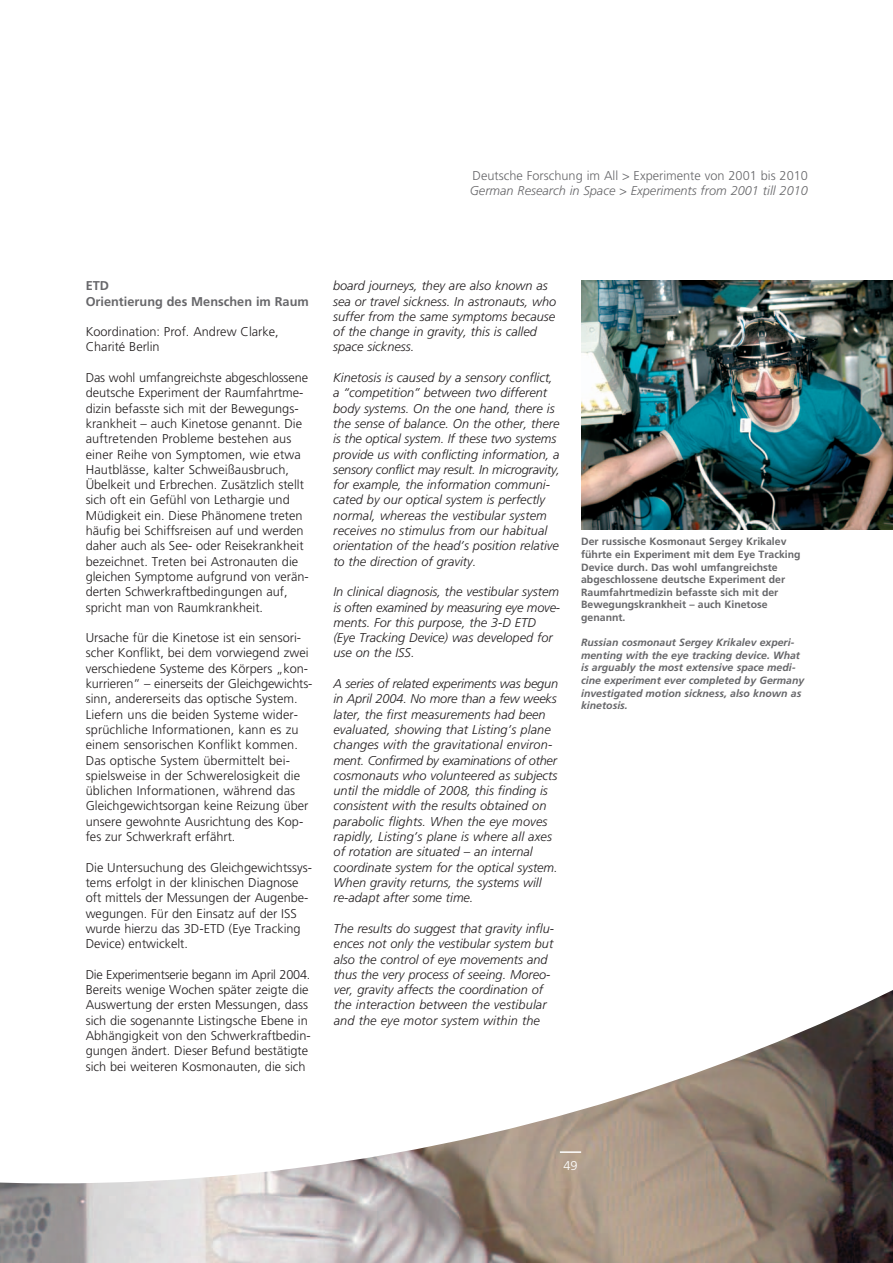
<style>
.page{position:relative;width:893px;height:1263px;background:#fff}
.page>*{position:absolute;margin:0;border:0;box-sizing:border-box;transform-origin:0 0}
.t1{font:italic 300 12.75px/15.3px "Frutiger LT Std";color:#231f20}
.t2{font:300 12.75px/15.3px "Frutiger LT Std";color:#231f20}
.t3{font:italic 300 12.75px "Frutiger LT Std";color:#67676a}
.t4{font:300 12.75px "Frutiger LT Std";color:#67676a}
.t5{font:700 12.75px/15.3px "Frutiger LT Std";color:#67676a}
.t6{font:300 12.75px "Frutiger LT Std";color:#fff}
.t7{font:700 10.5px/12.6px "Frutiger LT Std";color:#67676a}
.t8{font:italic 700 10.5px/12.6px "Frutiger LT Std";color:#67676a}
</style>
<div class="page">
<img style="left:0;top:1183px;width:893px;height:80px">
<svg style="left:0;top:990px;width:893px;height:193px"></svg>
<img style="left:581px;top:281px;width:312px;height:248px">
<hr style="left:560px;top:1151px;width:21px;height:2px;background:#fff">
<p class="t4" style="left:473px;top:168px;width:337px">Deutsche Forschung im All &gt; Experimente von 2001 bis 2010</p>
<p class="t3" style="left:470px;top:183px;width:340px">German Research in Space &gt; Experiments from 2001 till 2010</p>
<p class="t5" style="left:86px;top:278px;width:225px">ETD<br>Orientierung des Menschen im Raum</p>
<p class="t2" style="left:86px;top:324px;width:195px">Koordination: Prof. Andrew Clarke,<br>Charité Berlin</p>
<p class="t2" style="left:86px;top:370px;width:225px">Das wohl umfangreichste abgeschlossene deutsche Experiment der Raumfahrtme&shy;dizin befasste sich mit der Bewegungs&shy;krankheit – auch Kinetose genannt. Die auftretenden Probleme bestehen aus einer Reihe von Symptomen, wie etwa Hautblässe, kalter Schweißausbruch, Übelkeit und Erbrechen. Zusätzlich stellt sich oft ein Gefühl von Lethargie und<br>M üdigkeit ein. Diese Phänomene treten häufig bei Schiffsreisen auf und werden daher auch als See- oder Reisekrankheit bezeichnet. Treten bei Astronauten die gleichen Symptome aufgrund von verän&shy;derten Schwerkraftbedingungen auf, spricht man von Raumkrankheit.</p>
<p class="t2" style="left:86px;top:630px;width:227px">Ursache für die Kinetose ist ein sensori&shy;scher Konflikt, bei dem vorwiegend zwei verschiedene Systeme des Körpers „kon&shy;kurrieren” – einerseits der Gleichgewichts&shy;sinn, andererseits das optische System.<br>Liefern uns die beiden Systeme wider&shy;sprüchliche Informationen, kann es zu einem sensorischen Konflikt kommen.<br>Das optische System übermittelt bei&shy;spielsweise in der Schwerelosigkeit die üblichen Informationen, während das Gleichgewichtsorgan keine Reizung über unsere gewohnte Ausrichtung des Kop&shy;fes zur Schwerkraft erfährt.</p>
<p class="t2" style="left:86px;top:860px;width:228px">Die Untersuchung des Gleichgewichtssys&shy;tems erfolgt in der klinischen Diagnose oft mittels der Messungen der Augenbe&shy;wegungen. Für den Einsatz auf der ISS wurde hierzu das 3D-ETD (Eye Tracking Device) entwickelt.</p>
<p class="t2" style="left:86px;top:967px;width:226px">Die Experimentserie begann im April 2004.<br>Bereits wenige Wochen später zeigte die Auswertung der ersten Messungen, dass sich die sogenannte Listingsche Ebene in Abhängigkeit von den Schwerkraftbedin&shy;gungen ändert. Dieser Befund bestätigte sich bei weiteren Kosmonauten, die sich</p>
<p class="t1" style="left:333px;top:278px;width:225px">board journeys, they are also known as sea or travel sickness. In astronauts, who suffer from the same symptoms because of the change in gravity, this is called space sickness.</p>
<p class="t1" style="left:333px;top:370px;width:228px">Kinetosis is caused by a sensory conflict, a “competition” between two different body systems. On the one hand, there is the sense of balance. On the other, there is the optical system. If these two systems provide us with conflicting information, a sensory conflict may result. In microgravity, for example, the information communi&shy;cated by our optical system is perfectly normal, whereas the vestibular system receives no stimulus from our habitual orientation of the head’s position relative to the direction of gravity.</p>
<p class="t1" style="left:333px;top:584px;width:227px">In clinical diagnosis, the vestibular system is often examined by measuring eye move&shy;ments. For this purpose, the 3-D ETD (Eye Tracking Device) was developed for use on the ISS.</p>
<p class="t1" style="left:333px;top:676px;width:226px">A series of related experiments was begun in April 2004. No more than a few weeks later, the first measurements had been evaluated, showing that Listing’s plane changes with the gravitational environ&shy;ment. Confirmed by examinations of other cosmonauts who volunteered as subjects until the middle of 2008, this finding is consistent with the results obtained on parabolic flights. When the eye moves rapidly, L isting’s plane is where all axes of rotation are situated – an internal coordinate system for the optical system.<br>When gravity returns, the systems will re-adapt after some time.</p>
<p class="t1" style="left:334px;top:921px;width:222px">The results do suggest that gravity influ&shy;ences not only the vestibular system but also the control of eye movements and thus the very process of seeing. Moreo&shy;ver, gravity affects the coordination of the interaction between the vestibular and the eye motor system within the</p>
<p class="t7" style="left:581px;top:535px;width:221px">Der russische Kosmonaut Sergey Krikalev führte ein Experiment mit dem Eye Tracking Device durch. Das wohl umfangreichste abgeschlossene deutsche Experiment der Raumfahrtmedizin befasste sich mit der Bewegungskrankheit – auch Kinetose genannt.</p>
<p class="t8" style="left:581px;top:636px;width:225px">Russian cosmonaut Sergey Krikalev experi&shy;menting with the eye tracking device. What is arguably the most extensive space medi&shy;cine experiment ever completed by Germany investigated motion sickness, also known as kinetosis.</p>
<p class="t6" style="left:563px;top:1158px;width:16px">49</p>
</div>
